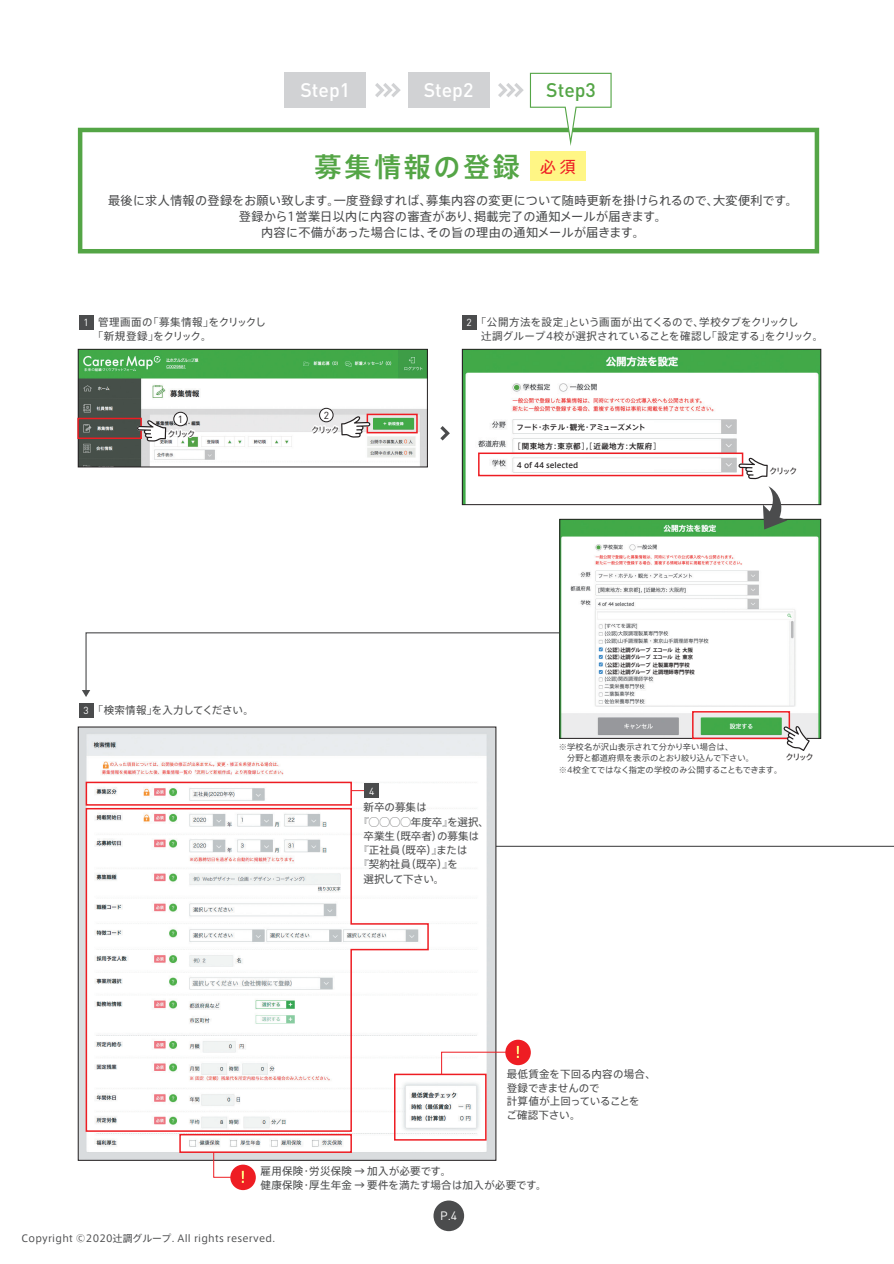
<style>
.page{position:relative;width:894px;height:1264px;background:#fff}
.page>*{position:absolute;margin:0;border:0;box-sizing:border-box;transform-origin:0 0}
.t1{font:500 27px "Axis Std";letter-spacing:.1em;color:#54a546}
.t2{font:500 19.5px "DIN";color:#fff}
.t3{font:500 19.5px "DIN";color:#54a546}
.t4{font:12.15px/16.2px "Axis Std";letter-spacing:.02em;color:#4b4c4d;text-align:center}
.t5{font:12px "DIN";color:#fff}
.t6{font:10.5px/13.5px "Axis Std";color:#4b4c4d}
.t7{font:10.5px/13.5px "Axis Std";letter-spacing:.025em;color:#4b4c4d}
.t8{font:10.5px/13.5px "Axis Std";letter-spacing:.05em;color:#4b4c4d}
.t9{font:10.5px "Axis Std";letter-spacing:-.05em;color:#4b4c4d}
.t10{font:10.2px "DIN";color:#fff}
.t11{font:10.2px "DIN";color:#231f20}
.t12{font:9.75px "Axis Std";letter-spacing:.025em;color:#4b4c4d}
.t13{font:8.25px/10.5px "Axis Std";letter-spacing:-.005em;color:#4b4c4d}
.t14{font:8.1px "Axis Std";letter-spacing:-.18em;color:#231f20}
.t15{font:500 7.5px "Axis Std";letter-spacing:.05em;color:#231f20}
.t16{font:500 7.5px "Axis Std";letter-spacing:-.035em;color:#231f20}
.t17{font:500 7.5px "Axis Std";color:#231f20}
.t18{font:700 5.25px/7.5px "Koz Go Pr 6 N";color:#231f20}
.s1{font-family:"DIN";font-size:10.2px;color:#fff}
</style>
<div class="page">
<svg style="left:82px;top:632px;width:409px;height:65px"></svg>
<svg style="left:491px;top:133px;width:402px;height:714px"></svg>
<img style="left:80px;top:351px;width:345px;height:114px">
<div style="left:78px;top:349px;width:349px;height:118px;border:1px solid #231f20"></div>
<img style="left:464px;top:351px;width:354px;height:152px">
<div style="left:462px;top:349px;width:358px;height:156px;border:1px solid #231f20"></div>
<img style="left:561px;top:521px;width:257px;height:215px">
<div style="left:559px;top:519px;width:261px;height:219px;border:1px solid #231f20"></div>
<img style="left:80px;top:728px;width:414px;height:430px">
<svg style="left:78px;top:128px;width:741px;height:125px"></svg>
<div style="left:230px;top:1164px;width:26px;height:25px;background:#ee1d23;border-radius:50%"></div>
<svg style="left:242px;top:1170px;width:2px;height:12px"></svg>
<div style="left:505px;top:1039px;width:25px;height:26px;background:#ee1d23;border-radius:50%"></div>
<div style="left:433px;top:1200px;width:31px;height:30px;background:#4b4c4d;border-radius:50%"></div>
<svg style="left:529px;top:73px;width:82px;height:73px"></svg>
<div style="left:284px;top:73px;width:81px;height:35px;background:#d1d2d4"></div>
<div style="left:408px;top:73px;width:81px;height:35px;background:#d1d2d4"></div>
<svg style="left:375px;top:83px;width:25px;height:14px"></svg>
<svg style="left:498px;top:83px;width:25px;height:14px"></svg>
<svg style="left:440px;top:426px;width:10px;height:14px"></svg>
<div style="left:531px;top:151px;width:55px;height:30px;background:#fff685"></div>
<div style="left:79px;top:315px;width:14px;height:14px;background:#4b4c4d"></div>
<div style="left:462px;top:315px;width:14px;height:14px;background:#4b4c4d"></div>
<div style="left:77px;top:417px;width:65px;height:22px;border:2px solid #ee1d23"></div>
<div style="left:366px;top:413px;width:51px;height:20px;border:2px solid #ee1d23"></div>
<div style="left:478px;top:452px;width:265px;height:24px;border:2px solid #ee1d23"></div>
<div style="left:692px;top:711px;width:97px;height:28px;border:2px solid #ee1d23"></div>
<div style="left:174px;top:412px;width:13px;height:14px;background:#fff;border-radius:50%"></div>
<div style="left:173px;top:412px;width:15px;height:14px;border:1px solid #231f20;border-radius:50%"></div>
<div style="left:319px;top:408px;width:14px;height:14px;background:#fff;border-radius:50%"></div>
<div style="left:319px;top:408px;width:14px;height:14px;border:1px solid #231f20;border-radius:50%"></div>
<svg style="left:137px;top:419px;width:60px;height:22px"></svg>
<svg style="left:738px;top:457px;width:60px;height:22px"></svg>
<svg style="left:308px;top:415px;width:62px;height:22px"></svg>
<div style="left:79px;top:703px;width:14px;height:14px;background:#4b4c4d"></div>
<div style="left:394px;top:1073px;width:92px;height:67px;border:2px solid #ee1d23"></div>
<svg style="left:85px;top:807px;width:344px;height:325px"></svg>
<div style="left:86px;top:781px;width:266px;height:24px;border:2px solid #ee1d23"></div>
<div style="left:179px;top:1133px;width:173px;height:19px;border:2px solid #ee1d23"></div>
<svg style="left:762px;top:486px;width:25px;height:43px"></svg>
<svg style="left:779px;top:725px;width:38px;height:40px"></svg>
<svg style="left:351px;top:790px;width:14px;height:1px"></svg>
<svg style="left:213px;top:1151px;width:22px;height:26px"></svg>
<svg style="left:441px;top:1045px;width:77px;height:29px"></svg>
<div style="left:365px;top:783px;width:14px;height:15px;background:#4b4c4d"></div>
<div style="left:604px;top:645px;width:95px;height:29px;background:#fff"></div>
<div style="left:515px;top:421px;width:138px;height:11px;background:#fff"></div>
<div style="left:515px;top:440px;width:138px;height:11px;background:#fff"></div>
<div style="left:515px;top:460px;width:138px;height:11px;background:#fff"></div>
<h2 class="t2" style="left:300px;top:78px;width:51px">Step1</h2>
<h2 class="t2" style="left:423px;top:78px;width:51px">Step2</h2>
<h2 class="t3" style="left:546px;top:78px;width:51px">Step3</h2>
<h1 class="t1" style="left:314px;top:146px;width:262px">募集情報の登録 <sup>必須</sup></h1>
<p class="t4" style="left:108px;top:191px;width:691px">最後に求人情報の登録をお願い致します。一度登録すれば、募集内容の変更について随時更新を掛けられるので、大変便利です。登録から1営業日以内に内容の審査があり、掲載完了の通知メールが届きます。<br>内容に不備があった場合には、その旨の理由の通知メールが届きます。</p>
<p class="t10" style="left:84px;top:316px;width:7px">1</p>
<p class="t6" style="left:481px;top:314px;width:343px;text-indent:-15px"><span class="s1">2</span> 「公開方法を設定」という画面が出てくるので、学校タブをクリックし<br>辻調グループ4校が選択されていることを確認し「設定する」をクリック。</p>
<p class="t8" style="left:93px;top:314px;width:175px;text-indent:5px">管理画面の「募集情報」をクリックし「新規登録」をクリック。</p>
<p class="t11" style="left:178px;top:412px;width:7px">1</p>
<p class="t14" style="left:168px;top:427px;width:29px">クリック</p>
<p class="t11" style="left:323px;top:408px;width:7px">2</p>
<p class="t14" style="left:311px;top:423px;width:29px">クリック</p>
<p class="t16" style="left:516px;top:421px;width:131px">フード・ホテル・観光・アミューズメント</p>
<p class="t15" style="left:513px;top:440px;width:149px">［関東地方：東京都］,［近畿地方：大阪府］</p>
<p class="t17" style="left:517px;top:460px;width:63px">4 of 44 selected</p>
<p class="t14" style="left:769px;top:464px;width:29px">クリック</p>
<p class="t6" style="left:84px;top:702px;width:172px"><span class="s1">3</span> 「検索情報」を入力してください。</p>
<p class="t10" style="left:369px;top:784px;width:7px">4</p>
<p class="t6" style="left:363px;top:800px;width:64px">新卒の募集は</p>
<p class="t6" style="left:358px;top:814px;width:132px">『◯◯◯◯年度卒』を選択、</p>
<p class="t6" style="left:363px;top:828px;width:117px">卒業生（既卒者）の募集は</p>
<p class="t6" style="left:358px;top:842px;width:110px">『正社員（既卒）』または</p>
<p class="t6" style="left:358px;top:857px;width:101px">『契約社員（既卒）』を</p>
<p class="t9" style="left:363px;top:870px;width:82px">選択して下さい。</p>
<p class="t18" style="left:601px;top:646px;width:94px">（公認）辻調グループ エコール 辻 大阪（公認）辻調グループ エコール 辻 東京（公認）辻調グループ 辻製菓専門学校（公認）辻調グループ 辻調理師専門学校</p>
<p class="t13" style="left:558px;top:741px;width:197px">※学校名が沢山表示されて分かり辛い場合は、<br>　分野と都道府県を表示のとおり絞り込んで下さい。</p>
<p class="t13" style="left:558px;top:764px;width:225px">※4校全てではなく指定の学校のみ公開することもできます。</p>
<p class="t14" style="left:785px;top:750px;width:29px">クリック</p>
<p class="t6" style="left:506px;top:1066px;width:151px">最低賃金を下回る内容の場合、登録できませんので<br>計算値が上回っていることを<br>ご確認下さい。</p>
<p class="t7" style="left:260px;top:1163px;width:287px">雇用保険・労災保険 → 加入が必要です。<br>健康保険・厚生年金 → 要件を満たす場合は加入が必要です。</p>
<p class="t5" style="left:440px;top:1208px;width:19px">P.4</p>
<p class="t12" style="left:22px;top:1230px;width:255px">Copyright ©2020辻調グループ. All rights reserved.</p>
</div>
